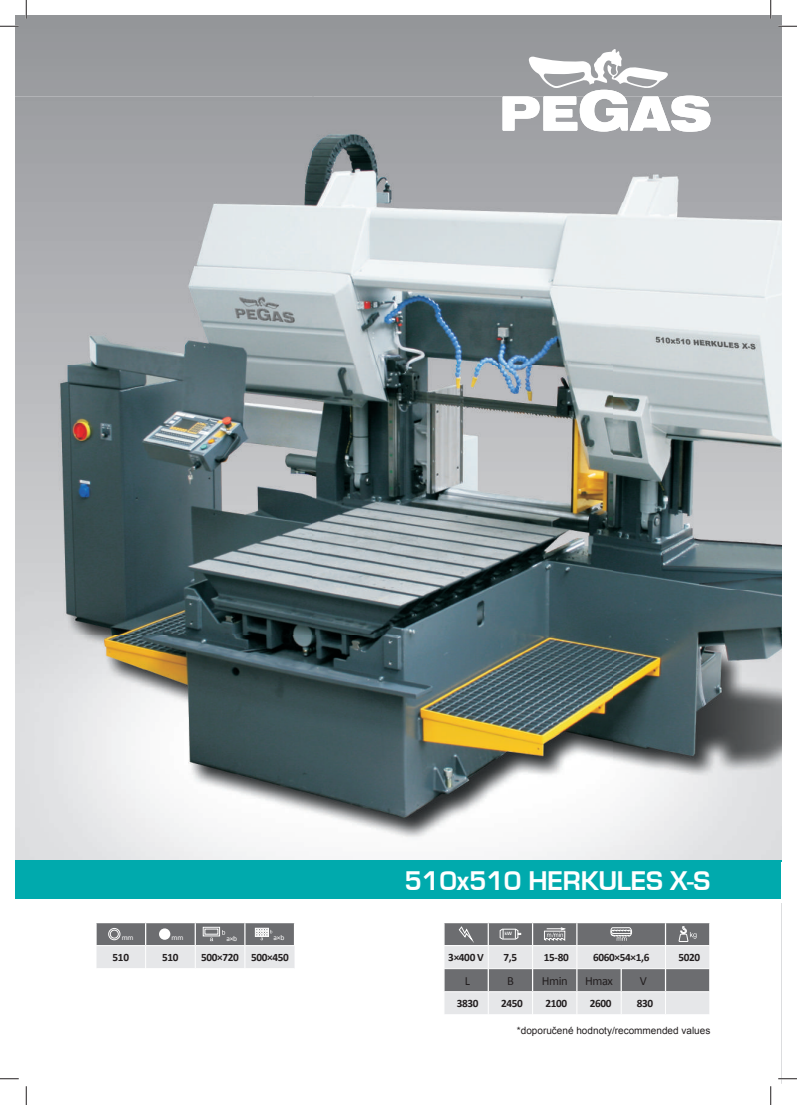
<style>
.page{position:relative;width:797px;height:1105px;background:#fff}
.page>*{position:absolute;margin:0;border:0;box-sizing:border-box;transform-origin:0 0}
.t1{font:700 25px "Euromode";letter-spacing:-.01em;color:#fff}
.t2{font:12.5px "Calibri";letter-spacing:-.03em;color:#231f20}
.t3{font:700 11.25px "Calibri";letter-spacing:-.03em;color:#231f20}
.t4{font:10px "Arial";color:#231f20}
.t5{font:7.5px "Calibri";color:#fff}
.t6{font:700 4.38px "Euromode";color:#fff}
</style>
<div class="page">
<div style="left:16px;top:860px;width:765px;height:43px;background:#00aaad"></div>
<div style="left:16px;top:899px;width:765px;height:190px;background:#fff"></div>
<img style="left:16px;top:97px;width:765px;height:763px">
<svg style="left:502px;top:49px;width:208px;height:83px"></svg>
<img style="left:629px;top:97px;width:81px;height:35px">
<svg style="left:96px;top:922px;width:199px;height:46px;background:#b5b6b8"></svg>
<svg style="left:444px;top:922px;width:266px;height:92px;background:#b1b2b4"></svg>
<svg style="left:0;top:25px;width:19px;height:2px"></svg>
<svg style="left:778px;top:25px;width:19px;height:2px"></svg>
<svg style="left:0;top:1078px;width:19px;height:1px"></svg>
<svg style="left:778px;top:1078px;width:19px;height:1px"></svg>
<svg style="left:25px;top:0;width:2px;height:19px"></svg>
<svg style="left:25px;top:1086px;width:2px;height:19px"></svg>
<svg style="left:770px;top:0;width:1px;height:19px"></svg>
<svg style="left:770px;top:1086px;width:1px;height:19px"></svg>
<p class="t5" style="left:122px;top:935px;width:13px">mm</p>
<p class="t5" style="left:172px;top:934px;width:13px">mm</p>
<p class="t5" style="left:226px;top:935px;width:12px">a×b</p>
<p class="t5" style="left:273px;top:935px;width:12px">a×b</p>
<p class="t3" style="left:113px;top:953px;width:18px">510</p>
<p class="t3" style="left:162px;top:953px;width:18px">510</p>
<p class="t3" style="left:201px;top:953px;width:89px">500×720 500×450</p>
<h1 class="t1" style="left:404px;top:865px;width:307px">510x510 HERKULES X-S</h1>
<p class="t6" style="left:504px;top:931px;width:9px">kW</p>
<p class="t3" style="left:448px;top:953px;width:37px">3×400 V</p>
<p class="t3" style="left:503px;top:953px;width:15px">7,5</p>
<p class="t3" style="left:544px;top:953px;width:26px">15-80</p>
<p class="t3" style="left:593px;top:953px;width:58px">6060×54×1,6</p>
<p class="t3" style="left:678px;top:953px;width:23px">5020</p>
<p class="t2" style="left:464px;top:975px;width:7px">L</p>
<p class="t2" style="left:507px;top:975px;width:8px">B</p>
<p class="t2" style="left:541px;top:975px;width:28px">Hmin</p>
<p class="t2" style="left:585px;top:975px;width:29px">Hmax</p>
<p class="t2" style="left:639px;top:975px;width:9px">V</p>
<p class="t3" style="left:457px;top:999px;width:23px">3830</p>
<p class="t3" style="left:501px;top:999px;width:23px">2450</p>
<p class="t3" style="left:545px;top:999px;width:23px">2100</p>
<p class="t3" style="left:589px;top:999px;width:23px">2600</p>
<p class="t3" style="left:636px;top:999px;width:18px">830</p>
<p class="t4" style="left:517px;top:1025px;width:195px">*doporučené hodnoty/recommended values</p>
</div>
